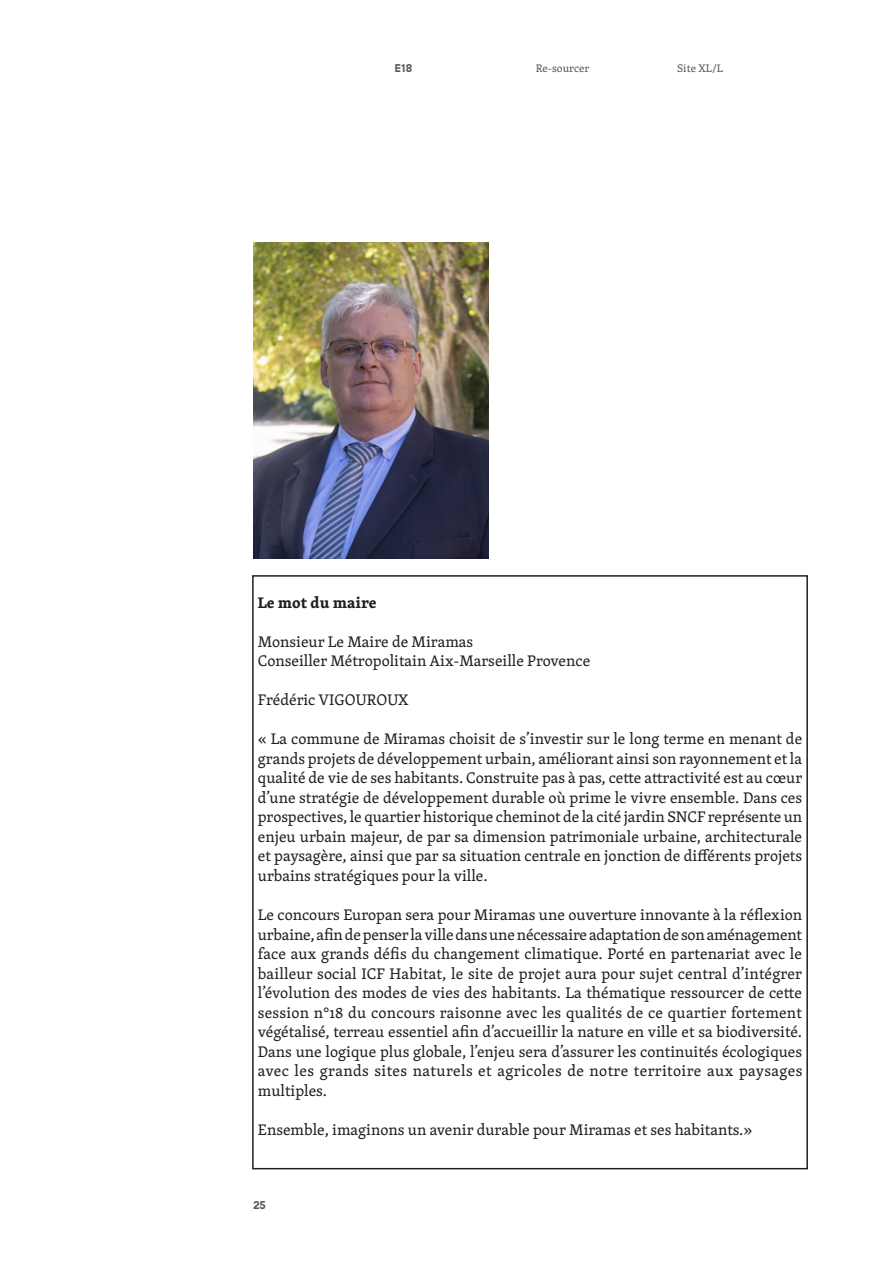
<style>
.page{position:relative;width:893px;height:1263px;background:#fff}
.page>*{position:absolute;margin:0;border:0;box-sizing:border-box;transform-origin:0 0}
.Encadré-Parole_Acteur{font:15.75px/19.5px "Skolar";color:#231f20;text-align:justify}
.Encadré-Parole_Acteur-2{font:700 15.75px "Skolar";color:#231f20}
.t1{font:11.25px "Skolar";color:#57585a}
.t2{font:11.25px "EUROPA Nbeta";color:#57585a}
</style>
<div class="page">
<svg style="left:252px;top:575px;width:556px;height:595px"></svg>
<img style="left:254px;top:242px;width:234px;height:317px">
<p class="t2" style="left:394px;top:62px;width:19px">E18</p>
<p class="t1" style="left:536px;top:60px;width:55px">Re-sourcer</p>
<p class="t1" style="left:677px;top:60px;width:47px">Site XL/L</p>
<p class="Encadré-Parole_Acteur-2" style="left:258px;top:590px;width:120px">Le mot du maire</p>
<p class="Encadré-Parole_Acteur" style="left:258px;top:631px;width:217px">Monsieur Le Maire de Miramas</p>
<p class="Encadré-Parole_Acteur" style="left:258px;top:651px;width:334px">Conseiller Métropolitain Aix-Marseille Provence</p>
<p class="Encadré-Parole_Acteur" style="left:258px;top:690px;width:152px">Frédéric VIGOUROUX</p>
<p class="Encadré-Parole_Acteur" style="left:258px;top:729px;width:546px">« La commune de Miramas choisit de s’investir sur le long terme en menant de grands projets de développement urbain, améliorant ainsi son rayonnement et la qualité de vie de ses habitants. Construite pas à pas, cette attractivité est au cœur d’une stratégie de développement durable où prime le vivre ensemble. Dans ces prospectives, le quartier historique cheminot de la cité jardin SNCF représente un enjeu urbain majeur, de par sa dimension patrimoniale urbaine, architecturale et paysagère, ainsi que par sa situation centrale en jonction de différents projets urbains stratégiques pour la ville.</p>
<p class="Encadré-Parole_Acteur" style="left:258px;top:904px;width:546px">Le concours Europan sera pour Miramas une ouverture innovante à la réflexion urbaine, afin de penser la ville dans une nécessaire adaptation de son aménagement face aux grands défis du changement climatique. Porté en partenariat avec le bailleur social ICF Habitat, le site de projet aura pour sujet central d’intégrer l’évolution des modes de vies des habitants. La thématique ressourcer de cette session n°18 du concours raisonne avec les qualités de ce quartier fortement végétalisé, terreau essentiel afin d’accueillir la nature en ville et sa biodiversité.<br>Dans une logique plus globale, l’enjeu sera d’assurer les continuités écologiques avec les grands sites naturels et agricoles de notre territoire aux paysages multiples.</p>
<p class="Encadré-Parole_Acteur" style="left:258px;top:1119px;width:496px">Ensemble, imaginons un avenir durable pour Miramas et ses habitants.»</p>
<p class="t2" style="left:253px;top:1199px;width:14px">25</p>
</div>
